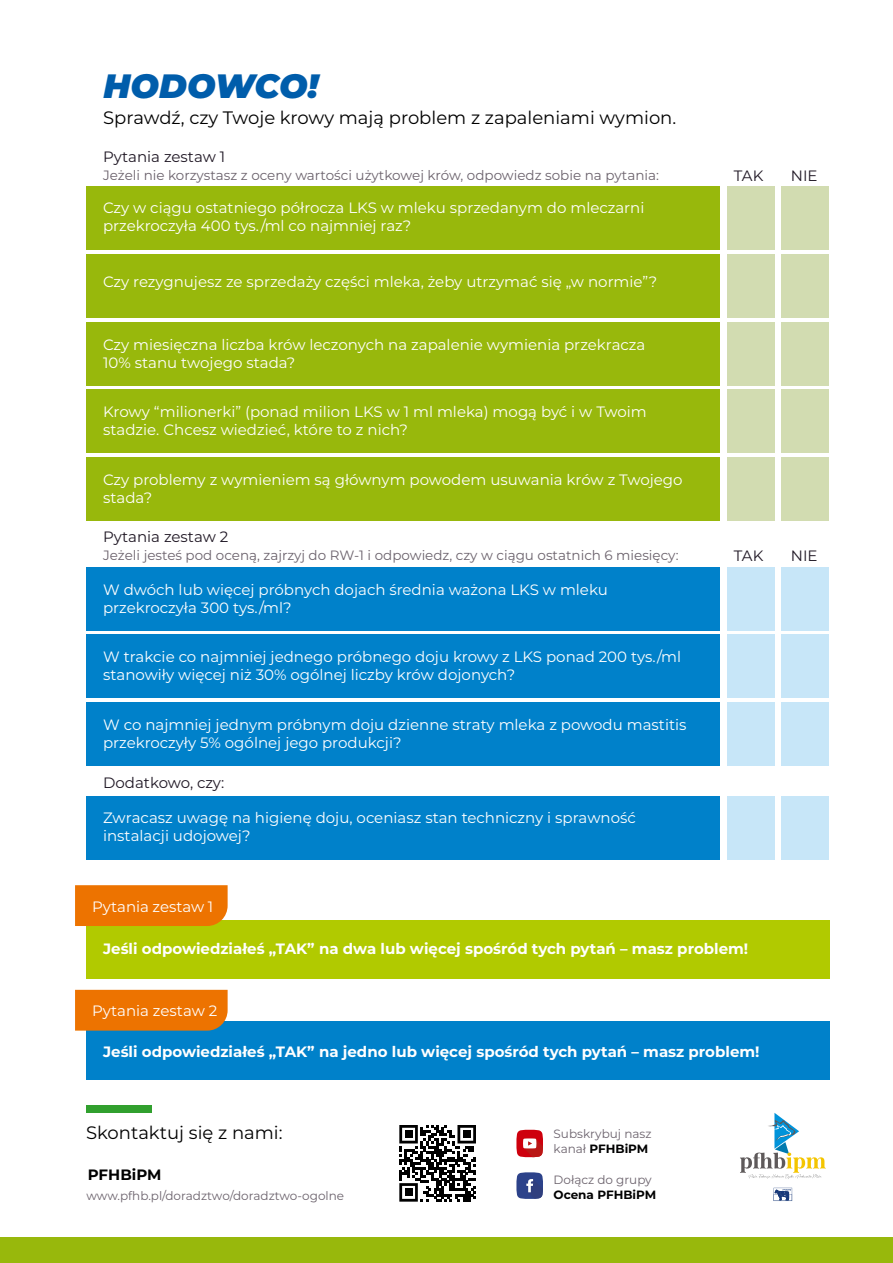
<style>
.page{position:relative;width:893px;height:1263px;background:#fff}
.page>*{position:absolute;margin:0;border:0;box-sizing:border-box;transform-origin:0 0}
.t1{font:italic 900 33.75px "Montserrat";color:#005dab}
.t2{font:18px "Montserrat";color:#000}
.t3{font:15px/18px "Montserrat";color:#fff}
.t4{font:700 15px "Montserrat";color:#fff}
.t5{font:15px "Montserrat";color:#1f1724}
.t6{font:700 15px "Montserrat";color:#000}
.t7{font:13.5px "Montserrat";color:#6b626c}
.t8{font:12px/15px "Montserrat";color:#6b626c}
.t9{font:700 12px "Montserrat";color:#000}
.s1{font-weight:700;color:#000}
</style>
<div class="page">
<div style="left:86px;top:187px;width:634px;height:63px;background:#98b80c"></div>
<div style="left:86px;top:254px;width:634px;height:64px;background:#98b80c"></div>
<div style="left:86px;top:322px;width:634px;height:63px;background:#98b80c"></div>
<div style="left:86px;top:390px;width:634px;height:63px;background:#98b80c"></div>
<div style="left:86px;top:457px;width:634px;height:63px;background:#98b80c"></div>
<div style="left:86px;top:567px;width:634px;height:63px;background:#0081ca"></div>
<div style="left:86px;top:635px;width:634px;height:63px;background:#0081ca"></div>
<div style="left:86px;top:702px;width:634px;height:64px;background:#0081ca"></div>
<div style="left:86px;top:796px;width:634px;height:63px;background:#0081ca"></div>
<div style="left:86px;top:921px;width:743px;height:58px;background:#b1ca00"></div>
<div style="left:86px;top:1021px;width:743px;height:58px;background:#0081ca"></div>
<div style="left:781px;top:187px;width:48px;height:63px;background:#d2dcb1"></div>
<div style="left:781px;top:254px;width:48px;height:64px;background:#d2dcb1"></div>
<div style="left:781px;top:322px;width:48px;height:63px;background:#d2dcb1"></div>
<div style="left:781px;top:390px;width:48px;height:63px;background:#d2dcb1"></div>
<div style="left:781px;top:457px;width:48px;height:63px;background:#d2dcb1"></div>
<div style="left:781px;top:567px;width:48px;height:63px;background:#c7e6f8"></div>
<div style="left:781px;top:635px;width:48px;height:63px;background:#c7e6f8"></div>
<div style="left:781px;top:702px;width:48px;height:64px;background:#c7e6f8"></div>
<div style="left:781px;top:796px;width:48px;height:63px;background:#c7e6f8"></div>
<div style="left:727px;top:187px;width:47px;height:63px;background:#d2dcb1"></div>
<div style="left:727px;top:254px;width:47px;height:64px;background:#d2dcb1"></div>
<div style="left:727px;top:322px;width:47px;height:63px;background:#d2dcb1"></div>
<div style="left:727px;top:390px;width:47px;height:63px;background:#d2dcb1"></div>
<div style="left:727px;top:457px;width:47px;height:63px;background:#d2dcb1"></div>
<div style="left:727px;top:567px;width:47px;height:63px;background:#c7e6f8"></div>
<div style="left:727px;top:635px;width:47px;height:63px;background:#c7e6f8"></div>
<div style="left:727px;top:702px;width:47px;height:64px;background:#c7e6f8"></div>
<div style="left:727px;top:796px;width:47px;height:63px;background:#c7e6f8"></div>
<svg style="left:774px;top:1188px;width:18px;height:13px"></svg>
<svg style="left:740px;top:1113px;width:86px;height:66px"></svg>
<div style="left:0;top:1237px;width:893px;height:26px;background:#98b80c"></div>
<div style="left:86px;top:1105px;width:65px;height:7px;background:#31a02e"></div>
<div style="left:75px;top:885px;width:153px;height:41px;background:#ed7300"></div>
<div style="left:75px;top:990px;width:153px;height:40px;background:#ed7300"></div>
<svg style="left:399px;top:1125px;width:77px;height:76px"></svg>
<div style="left:405px;top:1130px;width:8px;height:8px;background:#000"></div>
<div style="left:463px;top:1130px;width:8px;height:8px;background:#000"></div>
<div style="left:405px;top:1188px;width:8px;height:8px;background:#000"></div>
<svg style="left:516px;top:1172px;width:27px;height:27px"></svg>
<svg style="left:516px;top:1129px;width:27px;height:28px"></svg>
<h1 class="t1" style="left:103px;top:61px;width:216px">HODOWCO!</h1>
<p class="t2" style="left:103px;top:105px;width:575px">Sprawdź, czy Twoje krowy mają problem z zapaleniami wymion.</p>
<p class="t5" style="left:103px;top:146px;width:124px">Pytania zestaw 1</p>
<p class="t7" style="left:103px;top:165px;width:557px">Jeżeli nie korzystasz z oceny wartości użytkowej krów, odpowiedz sobie na pytania:</p>
<p class="t3" style="left:103px;top:198px;width:543px">Czy w ciągu ostatniego półrocza LKS w mleku sprzedanym do mleczarni przekroczyła 400 tys./ml co najmniej raz?</p>
<p class="t3" style="left:103px;top:272px;width:556px">Czy rezygnujesz ze sprzedaży części mleka, żeby utrzymać się „w normie”?</p>
<p class="t3" style="left:103px;top:335px;width:544px">Czy miesięczna liczba krów leczonych na zapalenie wymienia przekracza<br>10% stanu twojego stada?</p>
<p class="t3" style="left:103px;top:402px;width:545px">Krowy “milionerki” (ponad milion LKS w 1 ml mleka) mogą być i w Twoim stadzie. Chcesz wiedzieć, które to z nich?</p>
<p class="t3" style="left:103px;top:470px;width:581px">Czy problemy z wymieniem są głównym powodem usuwania krów z Twojego stada?</p>
<p class="t5" style="left:103px;top:527px;width:127px">Pytania zestaw 2</p>
<p class="t7" style="left:103px;top:546px;width:577px">Jeżeli jesteś pod oceną, zajrzyj do RW-1 i odpowiedz, czy w ciągu ostatnich 6 miesięcy:</p>
<p class="t3" style="left:103px;top:580px;width:506px">W dwóch lub więcej próbnych dojach średnia ważona LKS w mleku przekroczyła 300 tys./ml?</p>
<p class="t3" style="left:103px;top:647px;width:579px">W trakcie co najmniej jednego próbnego doju krowy z LKS ponad 200 tys./ml stanowiły więcej niż 30% ogólnej liczby krów dojonych?</p>
<p class="t3" style="left:103px;top:715px;width:585px">W co najmniej jednym próbnym doju dzienne straty mleka z powodu mastitis przekroczyły 5% ogólnej jego produkcji?</p>
<p class="t5" style="left:103px;top:773px;width:123px">Dodatkowo, czy:</p>
<p class="t3" style="left:103px;top:809px;width:534px">Zwracasz uwagę na higienę doju, oceniasz stan techniczny i sprawność instalacji udojowej?</p>
<p class="t3" style="left:92px;top:897px;width:123px">Pytania zestaw 1</p>
<p class="t5" style="left:734px;top:165px;width:31px">TA K</p>
<p class="t5" style="left:791px;top:165px;width:26px">NIE</p>
<p class="t5" style="left:734px;top:545px;width:31px">TA K</p>
<p class="t5" style="left:791px;top:545px;width:26px">NIE</p>
<p class="t4" style="left:103px;top:938px;width:185px">Jeśli odpowiedziałeś „TAK</p>
<p class="t4" style="left:307px;top:938px;width:442px">” na dwa lub więcej spośród tych pytań – masz problem!</p>
<p class="t3" style="left:92px;top:1001px;width:127px">Pytania zestaw 2</p>
<p class="t4" style="left:103px;top:1041px;width:185px">Jeśli odpowiedziałeś „TAK</p>
<p class="t4" style="left:307px;top:1041px;width:454px">” na jedno lub więcej spośród tych pytań – masz problem!</p>
<p class="t2" style="left:86px;top:1120px;width:198px">Skontaktuj się z nami:</p>
<p class="t6" style="left:88px;top:1163px;width:61px">PFHBiPM</p>
<p class="t8" style="left:86px;top:1188px;width:259px">www.pfhb.pl/doradztwo/doradztwo-ogolne</p>
<p class="t8" style="left:554px;top:1126px;width:99px">Subskrybuj nasz kanał <span class="s1">PFHBiPM</span></p>
<p class="t8" style="left:554px;top:1172px;width:100px">Dołącz do grupy</p>
<p class="t9" style="left:554px;top:1186px;width:93px">Ocena PFHBiPM</p>
</div>
